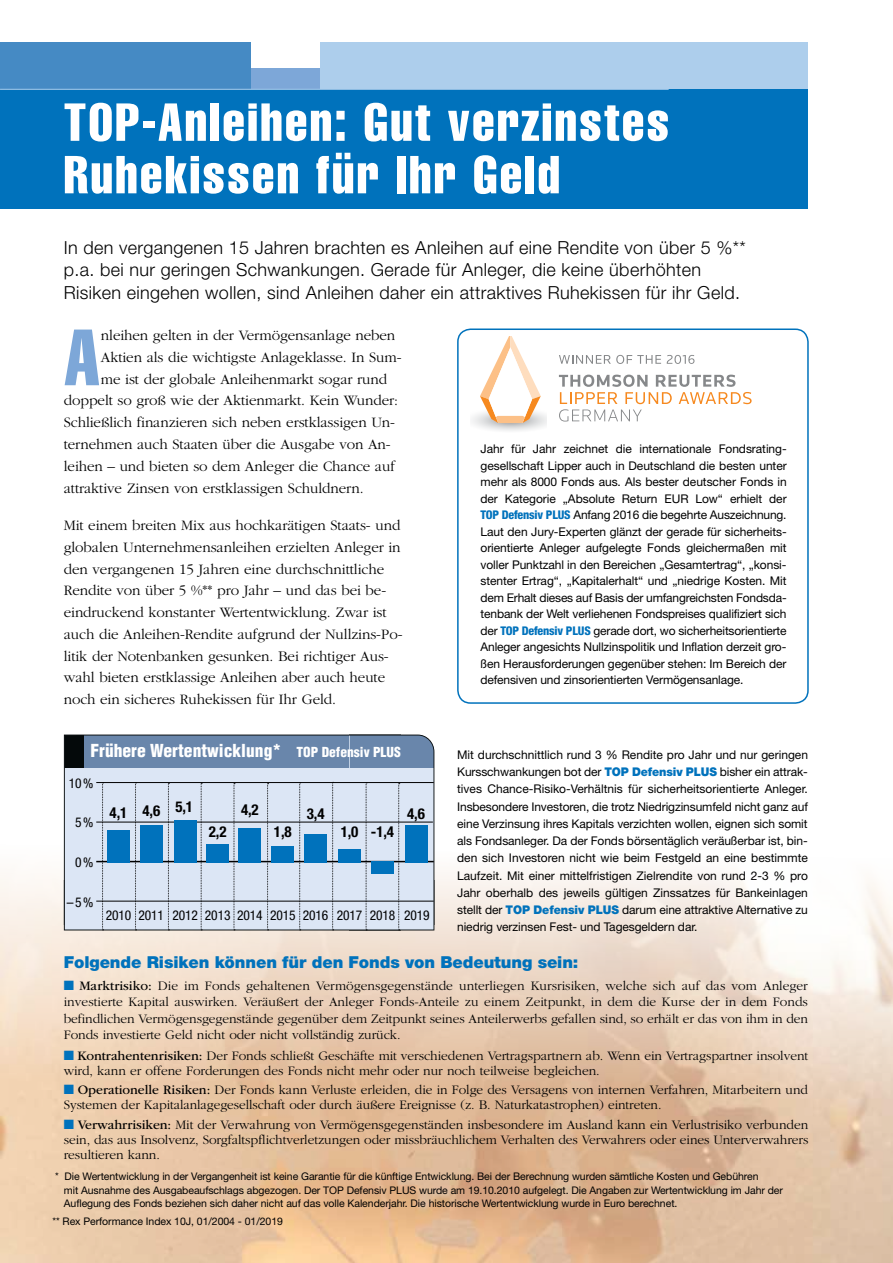
<style>
.page{position:relative;width:893px;height:1263px;background:#fff}
.page>*{position:absolute;margin:0;border:0;box-sizing:border-box;transform-origin:0 0}
.t1{font:78.15px "Helvetica LT Std Comp";color:#7da7d8}
.t2{font:52.5px/52.5px "Helvetica LT Std Comp";letter-spacing:.045em;color:#fff}
.t3{font:300 18px/22.5px "Helvetica Neue LT Std";letter-spacing:.02em;color:#000}
.t4{font:900 condensed 17.55px "Helvetica";color:#fff}
.t5{font:900 16.5px "Helvetica Neue LT Std";letter-spacing:-.005em;color:#0072bc}
.t6{font:300 15px/21.8px "Garamond";letter-spacing:-.005em;color:#000}
.t7{font:700 condensed 15px "Helvetica Neue LT Std";color:#000}
.t8{font:300 13.5px/15px "Garamond";letter-spacing:-.005em;color:#000;text-align:justify}
.t9{font:condensed 13.5px "Helvetica Neue LT Std";letter-spacing:-.01em;color:#000}
.t10{font:12px/16.5px "Helvetica Neue LT Std";letter-spacing:-.01em;color:#000;text-align:justify}
.t11{font:10.5px/13.5px "Helvetica Neue LT Std";letter-spacing:-.005em;color:#000}
.s1{font-size:13.5px}
.s2{font-weight:800;font-stretch:condensed;color:#0072bc}
.s3{font-weight:900;color:#0072bc}
.s4{color:#0072bc}
.s5{font-family:"ITC Garamond Std";font-weight:400}
</style>
<div class="page">
<img style="left:1px;top:805px;width:892px;height:458px">
<div style="left:249px;top:68px;width:71px;height:26px;background:#7da7d8"></div>
<div style="left:0;top:43px;width:250px;height:51px;background:#458ac4"></div>
<div style="left:320px;top:43px;width:488px;height:51px;background:#adceec"></div>
<div style="left:0;top:89px;width:808px;height:120px;background:#0072bc"></div>
<hr style="left:0;top:89px;width:669px;height:1px;background:#adceec">
<svg style="left:64px;top:734px;width:370px;height:196px;background:#bfccdf"></svg>
<hr style="left:96px;top:861px;width:338px;height:1px;background:#000">
<hr style="left:96px;top:822px;width:337px;height:1px;background:#000">
<hr style="left:96px;top:782px;width:338px;height:1px;background:#000">
<hr style="left:96px;top:901px;width:338px;height:1px;background:#000">
<div style="left:107px;top:830px;width:23px;height:32px;background:#0072bc"></div>
<div style="left:174px;top:820px;width:22px;height:42px;background:#0072bc"></div>
<div style="left:140px;top:825px;width:22px;height:37px;background:#0072bc"></div>
<div style="left:207px;top:844px;width:22px;height:18px;background:#0072bc"></div>
<div style="left:239px;top:828px;width:22px;height:34px;background:#0072bc"></div>
<div style="left:272px;top:846px;width:22px;height:16px;background:#0072bc"></div>
<div style="left:305px;top:834px;width:22px;height:28px;background:#0072bc"></div>
<div style="left:405px;top:825px;width:22px;height:37px;background:#0072bc"></div>
<div style="left:338px;top:849px;width:23px;height:13px;background:#0072bc"></div>
<div style="left:371px;top:861px;width:23px;height:13px;background:#0072bc"></div>
<svg style="left:480px;top:336px;width:61px;height:72px"></svg>
<svg style="left:472px;top:408px;width:75px;height:23px"></svg>
<div style="left:457px;top:328px;width:352px;height:376px;border:2px solid #0072bc;border-radius:13px"></div>
<svg style="left:559px;top:355px;width:102px;height:9px"></svg>
<svg style="left:667px;top:355px;width:27px;height:9px"></svg>
<svg style="left:559px;top:375px;width:193px;height:47px"></svg>
<h2 class="t2" style="left:64px;top:95px;width:607px">TOP-Anleihen: Gut verzinstes<br>Ruhekissen für Ihr Geld</h2>
<p class="t3" style="left:64px;top:236px;width:683px">In den vergangenen 15 Jahren brachten es Anleihen auf eine Rendite von über 5 %** p.a. bei nur geringen Schwankungen. Gerade für Anleger, die keine überhöhten<br>Risiken eingehen wollen, sind Anleihen daher ein attraktives Ruhekissen für ihr Geld.</p>
<h1 class="t1" style="left:64px;top:308px;width:38px">A</h1>
<p class="t6" style="left:101px;top:325px;width:296px">nleihen gelten in der Vermögensanlage neben</p>
<p class="t6" style="left:101px;top:346px;width:302px">Aktien als die wichtigste Anlageklasse. In Sum-</p>
<p class="t6" style="left:101px;top:368px;width:288px">me ist der globale Anleihenmarkt sogar rund</p>
<p class="t6" style="left:64px;top:390px;width:336px">doppelt so groß wie der Aktienmarkt. Kein Wunder:</p>
<p class="t6" style="left:64px;top:412px;width:333px">Schließlich finanzieren sich neben erstklassigen Un-</p>
<p class="t6" style="left:64px;top:433px;width:328px">ternehmen auch Staaten über die Ausgabe von An-</p>
<p class="t6" style="left:64px;top:455px;width:333px">leihen – und bieten so dem Anleger die Chance auf</p>
<p class="t6" style="left:64px;top:478px;width:301px">attraktive Zinsen von erstklassigen Schuldnern.</p>
<p class="t6" style="left:64px;top:514px;width:340px">Mit einem breiten Mix aus hochkarätigen Staats- und globalen Unternehmensanleihen erzielten Anleger in den vergangenen 15 Jahren eine durchschnittliche Rendite von über 5 %** pro Jahr – und das bei be&shy;eindruckend konstanter Wertentwicklung. Zwar ist auch die Anleihen-Rendite aufgrund der Nullzins-Po&shy;litik der Notenbanken gesunken. Bei richtiger Aus&shy;wahl bieten erstklassige Anleihen aber auch heute noch ein sicheres Ruhekissen für Ihr Geld.</p>
<h3 class="t4" style="left:90px;top:740px;width:312px">Frühere Wertentwicklung* <span class="s1">TOP Defensiv PLUS</span></h3>
<p class="t9" style="left:69px;top:775px;width:26px">10%</p>
<p class="t9" style="left:75px;top:815px;width:20px">5%</p>
<p class="t9" style="left:75px;top:854px;width:20px">0%</p>
<p class="t9" style="left:67px;top:894px;width:28px">–5%</p>
<p class="t7" style="left:110px;top:803px;width:19px">4,1</p>
<p class="t7" style="left:142px;top:801px;width:19px">4,6</p>
<p class="t7" style="left:175px;top:797px;width:19px">5,1</p>
<p class="t7" style="left:209px;top:823px;width:19px">2,2</p>
<p class="t7" style="left:241px;top:800px;width:19px">4,2</p>
<p class="t7" style="left:274px;top:823px;width:19px">1,8</p>
<p class="t7" style="left:307px;top:804px;width:19px">3,4</p>
<p class="t7" style="left:407px;top:804px;width:19px">4,6</p>
<p class="t7" style="left:341px;top:823px;width:19px">1,0</p>
<p class="t7" style="left:371px;top:823px;width:25px">-1,4</p>
<p class="t9" style="left:106px;top:907px;width:27px">2010</p>
<p class="t9" style="left:139px;top:907px;width:27px">2011</p>
<p class="t9" style="left:173px;top:907px;width:27px">2012</p>
<p class="t9" style="left:205px;top:907px;width:230px">2013 2014 2015 2016 2017 2018 2019</p>
<p class="t10" style="left:480px;top:440px;width:308px">Jahr für Jahr zeichnet die internationale Fondsrating&shy;gesellschaft Lipper auch in Deutschland die besten unter mehr als 8000 Fonds aus. Als bester deutscher Fonds in der Kategorie „Absolute Return EUR Low“ erhielt der <span class="s2">TOP Defensiv PLUS</span> Anfang 2016 die begehrte Auszeichnung.<br>Laut den Jury-Experten glänzt der gerade für sicherheits&shy;orientierte Anleger aufgelegte Fonds gleichermaßen mit voller Punktzahl in den Bereichen „Gesamtertrag“, „konsi&shy;stenter Ertrag“, „Kapitalerhalt“ und „niedrige Kosten. Mit dem Erhalt dieses auf Basis der umfangreichsten Fondsda&shy;tenbank der Welt verliehenen Fondspreises qualifiziert sich der <span class="s2">TOP Defensiv PLUS</span> gerade dort, wo sicherheitsorientierte Anleger angesichts Nullzinspolitik und Inflation derzeit gro&shy;ßen Herausforderungen gegenüber stehen: Im Bereich der defensiven und zinsorientierten Vermögensanlage.</p>
<p class="t10" style="left:457px;top:746px;width:352px;line-height:17.2px">Mit durchschnittlich rund 3 % Rendite pro Jahr und nur geringen Kursschwankungen bot der <span class="s3">TOP Defensiv PLUS</span> bisher ein attrak&shy;tives Chance-Risiko-Verhältnis für sicherheitsorientierte Anleger.<br>Insbesondere Investoren, die trotz Niedrigzinsumfeld nicht ganz auf eine Verzinsung ihres Kapitals verzichten wollen, eignen sich somit als Fondsanleger. Da der Fonds börsentäglich veräußerbar ist, bin&shy;den sich Investoren nicht wie beim Festgeld an eine bestimmte Laufzeit. Mit einer mittelfristigen Zielrendite von rund 2-3 % pro Jahr oberhalb des jeweils gültigen Zinssatzes für Bankeinlagen stellt der <span class="s3">TOP Defensiv PLUS</span> darum eine attraktive Alternative zu niedrig verzinsen Fest- und Tagesgeldern dar.</p>
<h3 class="t5" style="left:64px;top:952px;width:516px">Folgende Risiken können für den Fonds von Bedeutung sein:</h3>
<p class="t8" style="left:64px;top:977px;width:746px;line-height:16.5px"><span class="s4">■</span> <span class="s5">Marktrisiko:</span> Die im Fonds gehaltenen Vermögensgegenstände unterliegen Kursrisiken, welche sich auf das vom Anleger investierte Kapital auswirken. Veräußert der Anleger Fonds-Anteile zu einem Zeitpunkt, in dem die Kurse der in dem Fonds befindlichen Vermögensgegenstände gegenüber dem Zeitpunkt seines Anteilerwerbs gefallen sind, so erhält er das von ihm in den Fonds investierte Geld nicht oder nicht vollständig zurück.</p>
<p class="t8" style="left:64px;top:1048px;width:746px"><span class="s4">■</span> <span class="s5">Kontrahentenrisiken:</span> Der Fonds schließt Geschäfte mit verschiedenen Vertragspartnern ab. Wenn ein Vertragspartner insolvent wird, kann er offene Forderungen des Fonds nicht mehr oder nur noch teilweise begleichen.</p>
<p class="t8" style="left:64px;top:1083px;width:746px"><span class="s4">■</span> <span class="s5">Operationelle Risiken:</span> Der Fonds kann Verluste erleiden, die in Folge des Versagens von internen Verfahren, Mitarbeitern und<br>Systemen der Kapitalanlagegesellschaft oder durch äußere Ereignisse (z. B. Naturkatastrophen) eintreten.</p>
<p class="t8" style="left:64px;top:1117px;width:746px"><span class="s4">■</span> <span class="s5">Verwahrrisiken:</span> Mit der Verwahrung von Vermögensgegenständen insbesondere im Ausland kann ein Verlustrisiko verbunden sein, das aus Insolvenz, Sorgfaltspflichtverletzungen oder missbräuchlichem Verhalten des Verwahrers oder eines Unterverwahrers resultieren kann.</p>
<p class="t11" style="left:64px;top:1169px;width:721px;text-indent:-9px">* Die Wertentwicklung in der Vergangenheit ist keine Garantie für die künftige Entwicklung. Bei der Berechnung wurden sämtliche Kosten und Gebühren<br>mit Ausnahme des Ausgabeaufschlags abgezogen. Der TOP Defensiv PLUS wurde am 19.10.2010 aufgelegt. Die Angaben zur Wertentwicklung im Jahr der<br>Auflegung des Fonds beziehen sich daher nicht auf das volle Kalenderjahr. Die historische Wertentwicklung wurde in Euro berechnet.</p>
<p class="t11" style="left:52px;top:1214px;width:232px">** Rex Performance Index 10J, 01/2004 - 01/2019</p>
</div>
